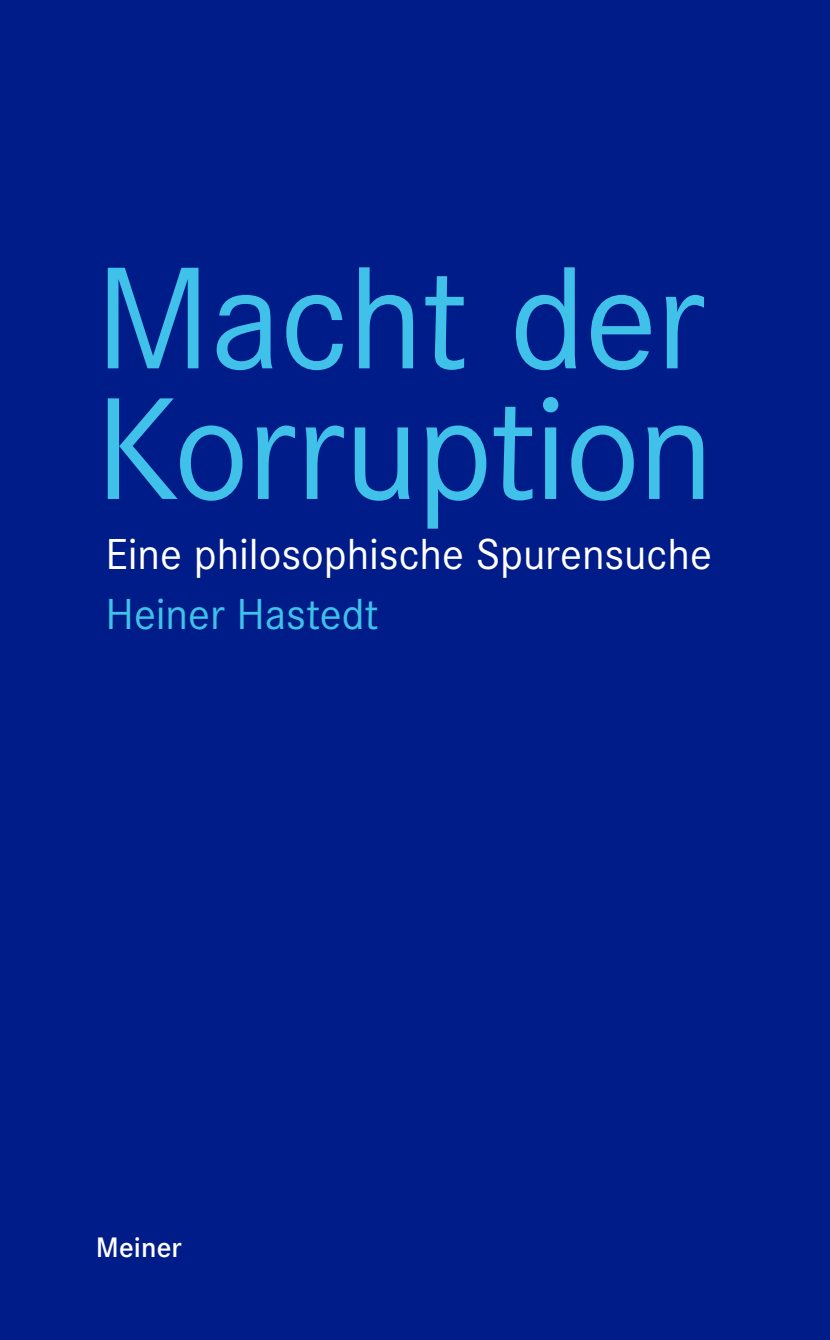
<style>
.page{position:relative;width:830px;height:1340px;background:#fff}
.page>*{position:absolute;margin:0;border:0;box-sizing:border-box;transform-origin:0 0}
.t1{font:150.75px/130.5px "Corporate S";letter-spacing:-.015em;color:#3fc1e9}
.t2{font:45px "Corporate S";color:#fff}
.t3{font:45px "Corporate S";color:#3fc1e9}
.t4{font:600 29.25px "Corporate S";letter-spacing:.005em;color:#fff}
</style>
<div class="page">
<div style="left:0;top:0;width:829px;height:1339px;background:#001c88"></div>
<h1 class="t1" style="left:95px;top:254px;width:620px">Macht der<br>Korruption</h1>
<p class="t2" style="left:105px;top:528px;width:608px">Eine philosophische Spurensuche</p>
<p class="t3" style="left:105px;top:589px;width:274px">Heiner Hastedt</p>
<p class="t4" style="left:96px;top:1230px;width:88px">Meiner</p>
</div>
